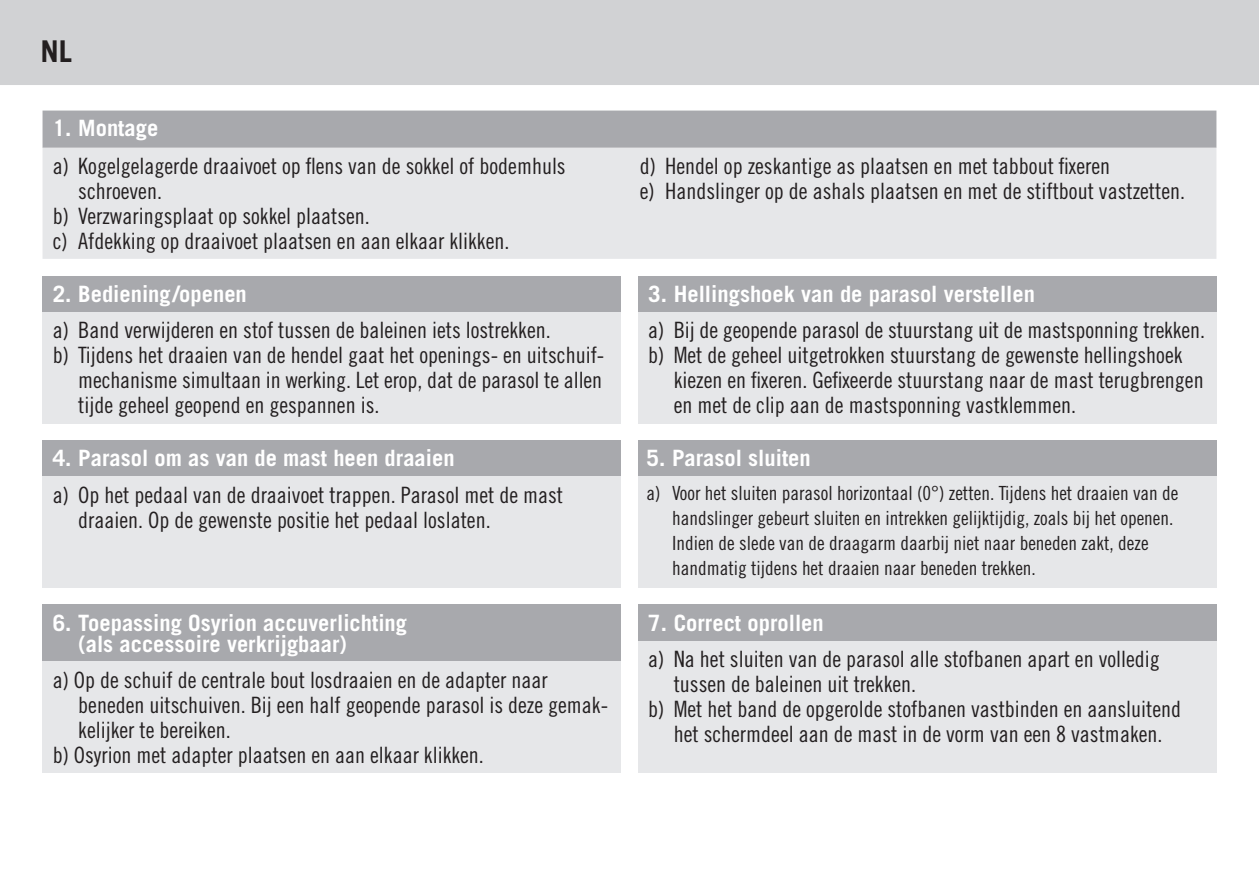
<style>
.page{position:relative;width:1259px;height:893px;background:#fff}
.page>*{position:absolute;margin:0;border:0;box-sizing:border-box;transform-origin:0 0}
.t1{font:700 30px "Trade Gothic";color:#231f20}
.copy_ohne_einzug{font:22.5px/24.9px "Trade Gothic Cond Eighteen";color:#231f20}
.copy_ohne_einzug-2{font:700 22.5px "Trade Gothic";color:#fff}
.copy_ohne_einzug-3{font:19.5px/24.9px "Trade Gothic Cond Eighteen";color:#231f20}
</style>
<div class="page">
<div style="left:0;top:0;width:1259px;height:85px;background:#d1d2d4"></div>
<div style="left:43px;top:111px;width:1173px;height:37px;background:#a8a9ad"></div>
<div style="left:43px;top:148px;width:1173px;height:111px;background:#e6e7e9"></div>
<div style="left:43px;top:276px;width:578px;height:36px;background:#a8a9ad"></div>
<div style="left:43px;top:312px;width:578px;height:111px;background:#e6e7e9"></div>
<div style="left:43px;top:440px;width:578px;height:37px;background:#a8a9ad"></div>
<div style="left:43px;top:477px;width:578px;height:111px;background:#e6e7e9"></div>
<div style="left:638px;top:440px;width:578px;height:37px;background:#a8a9ad"></div>
<div style="left:638px;top:477px;width:578px;height:111px;background:#e6e7e9"></div>
<div style="left:638px;top:605px;width:578px;height:36px;background:#a8a9ad"></div>
<div style="left:638px;top:641px;width:578px;height:132px;background:#e6e7e9"></div>
<div style="left:43px;top:605px;width:578px;height:57px;background:#a8a9ad"></div>
<div style="left:43px;top:662px;width:578px;height:111px;background:#e6e7e9"></div>
<div style="left:638px;top:276px;width:578px;height:36px;background:#a8a9ad"></div>
<div style="left:638px;top:312px;width:578px;height:111px;background:#e6e7e9"></div>
<p class="t1" style="left:41px;top:33px;width:33px">NL</p>
<p class="copy_ohne_einzug-2" style="left:53px;top:115px;width:107px">1. Montage</p>
<p class="copy_ohne_einzug" style="left:78px;top:153px;width:489px;text-indent:-26px">a) Kogelgelagerde draaivoet op flens van de sokkel of bodemhuls schroeven.</p>
<p class="copy_ohne_einzug" style="left:53px;top:203px;width:319px">b) Verzwaringsplaat op sokkel plaatsen.</p>
<p class="copy_ohne_einzug" style="left:53px;top:228px;width:458px">c) Afdekking op draaivoet plaatsen en aan elkaar klikken.</p>
<p class="copy_ohne_einzug-2" style="left:53px;top:280px;width:196px">2. Bediening/openen</p>
<p class="copy_ohne_einzug" style="left:53px;top:318px;width:499px">a) Band verwijderen en stof tussen de baleinen iets lostrekken.</p>
<p class="copy_ohne_einzug" style="left:78px;top:343px;width:527px;text-align:justify;text-indent:-26px">b) Tijdens het draaien van de hendel gaat het openings- en uitschuif&shy;mechanisme simultaan in werking. Let erop, dat de parasol te allen tijde geheel geopend en gespannen is.</p>
<p class="copy_ohne_einzug-2" style="left:53px;top:445px;width:403px">4. Parasol om as van de mast heen draaien</p>
<p class="copy_ohne_einzug" style="left:78px;top:482px;width:486px;text-indent:-26px">a) Op het pedaal van de draaivoet trappen. Parasol met de mast draaien. Op de gewenste positie het pedaal loslaten.</p>
<p class="copy_ohne_einzug-2" style="left:53px;top:609px;width:356px">6. Toepassing Osyrion accuverlichting</p>
<p class="copy_ohne_einzug-2" style="left:78px;top:630px;width:270px">(als accessoire verkrijgbaar)</p>
<p class="copy_ohne_einzug" style="left:78px;top:667px;width:531px;text-indent:-26px">a) Op de schuif de centrale bout losdraaien en de adapter naar beneden uitschuiven. Bij een half geopende parasol is deze gemak&shy;kelijker te bereiken.</p>
<p class="copy_ohne_einzug" style="left:53px;top:742px;width:433px">b) Osyrion met adapter plaatsen en aan elkaar klikken.</p>
<p class="copy_ohne_einzug" style="left:639px;top:153px;width:472px">d) Hendel op zeskantige as plaatsen en met tabbout fixeren</p>
<p class="copy_ohne_einzug" style="left:639px;top:178px;width:547px">e) Handslinger op de ashals plaatsen en met de stiftbout vastzetten.</p>
<p class="copy_ohne_einzug-2" style="left:648px;top:280px;width:388px">3. Hellingshoek van de parasol verstellen</p>
<p class="copy_ohne_einzug" style="left:648px;top:318px;width:558px">a) Bij de geopende parasol de stuurstang uit de mastsponning trekken.</p>
<p class="copy_ohne_einzug" style="left:674px;top:343px;width:531px;text-indent:-26px">b) Met de geheel uitgetrokken stuurstang de gewenste hellingshoek kiezen en fixeren. Gefixeerde stuurstang naar de mast terugbrengen en met de clip aan de mastsponning vastklemmen.</p>
<p class="copy_ohne_einzug-2" style="left:646px;top:445px;width:166px">5. Parasol sluiten</p>
<p class="copy_ohne_einzug-3" style="left:672px;top:481px;width:508px;text-indent:-26px">a) Voor het sluiten parasol horizontaal (0°) zetten. Tijdens het draaien van de handslinger gebeurt sluiten en intrekken gelijktijdig, zoals bij het openen.<br>Indien de slede van de draagarm daarbij niet naar beneden zakt, deze handmatig tijdens het draaien naar beneden trekken.</p>
<p class="copy_ohne_einzug-2" style="left:648px;top:609px;width:177px">7. Correct oprollen</p>
<p class="copy_ohne_einzug" style="left:674px;top:646px;width:488px;text-indent:-26px">a) Na het sluiten van de parasol alle stofbanen apart en volledig tussen de baleinen uit trekken.</p>
<p class="copy_ohne_einzug" style="left:648px;top:696px;width:534px;text-align:center">b) Met het band de opgerolde stofbanen vastbinden en aansluitend het schermdeel aan de mast in de vorm van een 8 vastmaken.</p>
</div>
